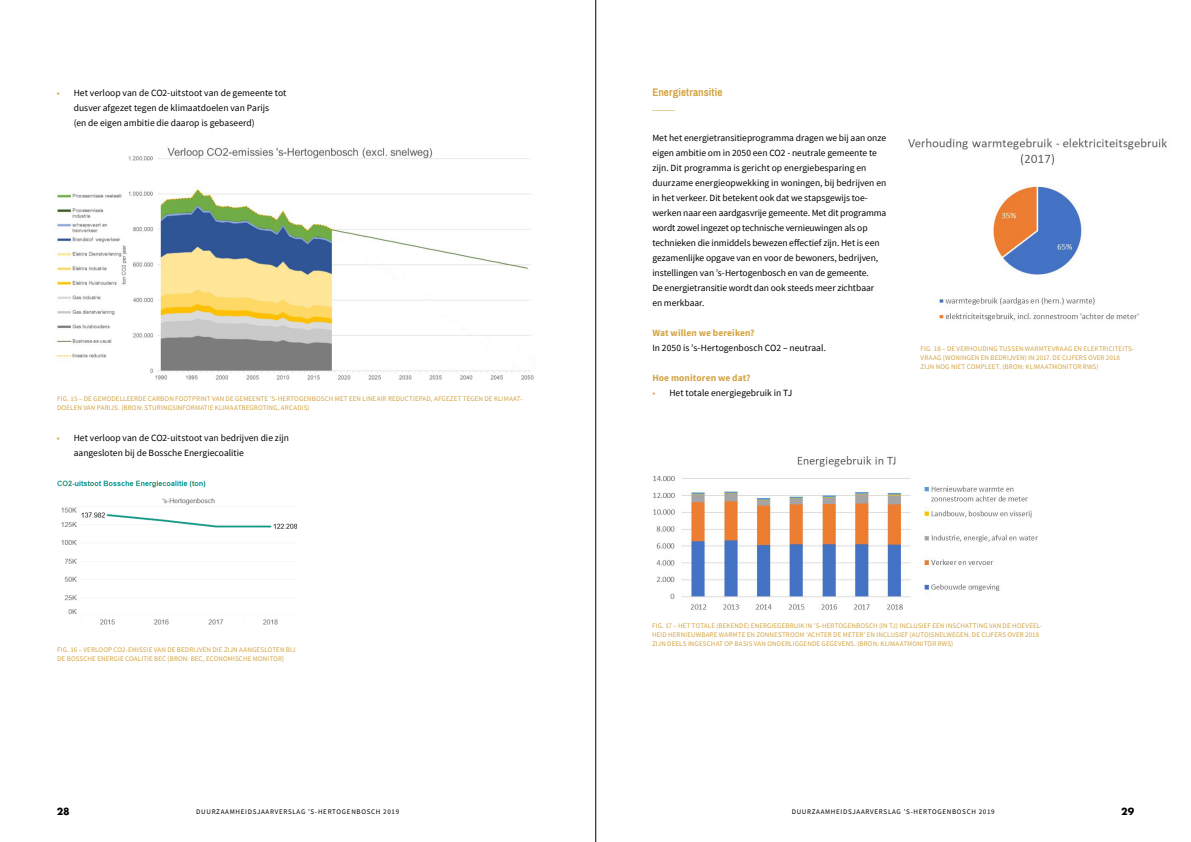
<style>
.page{position:relative;width:1191px;height:842px;background:#fff}
.page>*{position:absolute;margin:0;border:0;box-sizing:border-box;transform-origin:0 0}
.t1{font:700 11px "Archivo Narrow";letter-spacing:.015em;color:#d3a443}
.t2{font:9.5px/15px "Source Sans Pro";color:#000}
.t3{font:700 9.5px "Source Sans Pro";letter-spacing:.01em;color:#d3a443}
.t4{font:700 9.5px "Futura Std";color:#000}
.t5{font:7px/9px "Source Sans Pro";letter-spacing:.015em;color:#d3a443}
.t6{font:7px "Source Sans Pro";letter-spacing:.1em;color:#000}
.s1{color:#d3a443}
</style>
<div class="page">
<svg style="left:652px;top:110px;width:23px;height:1px"></svg>
<img style="left:57px;top:147px;width:479px;height:233px">
<img style="left:57px;top:480px;width:241px;height:145px">
<img style="left:653px;top:456px;width:385px;height:154px">
<img style="left:908px;top:138px;width:259px;height:183px">
<hr style="left:595px;top:0;width:1px;height:842px;background:#000">
<p class="t2" style="left:74px;top:85px;width:214px;text-indent:-17px"><span class="s1">•</span> Het verloop van de CO2-uitstoot van de gemeente tot dusver afgezet tegen de klimaatdoelen van Parijs<br>(en de eigen ambitie die daarop is gebaseerd)</p>
<p class="t5" style="left:57px;top:394px;width:466px">FIG. 15 – DE GEMODELLEERDE CARBON FOOTPRINT VAN DE GEMEENTE ’S-HERTOGENBOSCH MET EEN LINEAIR REDUCTIEPAD, AFGEZET TEGEN DE KLIMAAT-<br>DOELEN VAN PARIJS. (BRON: STURINGSINFORMATIE KLIMAATBEGROTING, ARCADIS)</p>
<p class="t2" style="left:74px;top:430px;width:217px;text-indent:-17px"><span class="s1">•</span> Het verloop van de CO2-uitstoot van bedrijven die zijn aangesloten bij de Bossche Energiecoalitie</p>
<p class="t5" style="left:57px;top:645px;width:240px">FIG. 16 – VERLOOP CO2-EMISSIE VAN DE BEDRIJVEN DIE ZIJN AANGESLOTEN BIJ<br>DE BOSSCHE ENERGIE COALITIE BEC (BRON: BEC, ECONOMISCHE MONITOR)</p>
<p class="t1" style="left:652px;top:85px;width:72px">Energietransitie</p>
<p class="t2" style="left:652px;top:130px;width:235px">Met het energietransitieprogramma dragen we bij aan onze eigen ambitie om in 2050 een CO2 - neutrale gemeente te zijn. Dit programma is gericht op energiebesparing en duurzame energieopwekking in woningen, bij bedrijven en in het verkeer. Dit betekent ook dat we stapsgewijs toe&shy;werken naar een aardgasvrije gemeente. Met dit programma wordt zowel ingezet op technische vernieuwingen als op technieken die inmiddels bewezen effectief zijn. Het is een gezamenlijke opgave van en voor de bewoners, bedrijven, instellingen van ’s-Hertogenbosch en van de gemeente.<br>De energietransitie wordt dan ook steeds meer zichtbaar en merkbaar.</p>
<p class="t3" style="left:652px;top:326px;width:104px">Wat willen we bereiken?</p>
<p class="t2" style="left:652px;top:340px;width:175px">In 2050 is ’s-Hertogenbosch CO2 – neutraal.</p>
<p class="t3" style="left:652px;top:371px;width:100px">Hoe monitoren we dat?</p>
<p class="t2" style="left:652px;top:385px;width:141px"><span class="s1">•</span> Het totale energiegebruik in TJ</p>
<p class="t5" style="left:920px;top:344px;width:215px">FIG. 18 – DE VERHOUDING TUSSEN WARMTEVRAAG EN ELEKTRICITEITS-<br>VRAAG (WONINGEN EN BEDRIJVEN) IN 2017. DE CIJFERS OVER 2018<br>ZIJN NOG NIET COMPLEET. (BRON: KLIMAATMONITOR RWS)</p>
<p class="t5" style="left:652px;top:621px;width:391px">FIG. 17 – HET TOTALE (BEKENDE) ENERGIEGEBRUIK IN ’S-HERTOGENBOSCH (IN TJ) INCLUSIEF EEN INSCHATTING VAN DE HOEVEEL-<br>HEID HERNIEUWBARE WARMTE EN ZONNESTROOM ‘ACHTER DE METER’ EN INCLUSIEF (AUTO)SNELWEGEN. DE CIJFERS OVER 2018<br>ZIJN DEELS INGESCHAT OP BASIS VAN ONDERLIGGENDE GEGEVENS. (BRON: KLIMAATMONITOR RWS)</p>
<p class="t4" style="left:57px;top:805px;width:15px">28</p>
<p class="t6" style="left:196px;top:808px;width:204px">DUURZAAMHEIDSJAARVERSLAG ’S-HERTOGENBOSCH 2019</p>
<p class="t6" style="left:791px;top:808px;width:204px">DUURZAAMHEIDSJAARVERSLAG ’S-HERTOGENBOSCH 2019</p>
<p class="t4" style="left:1121px;top:805px;width:15px">29</p>
</div>
